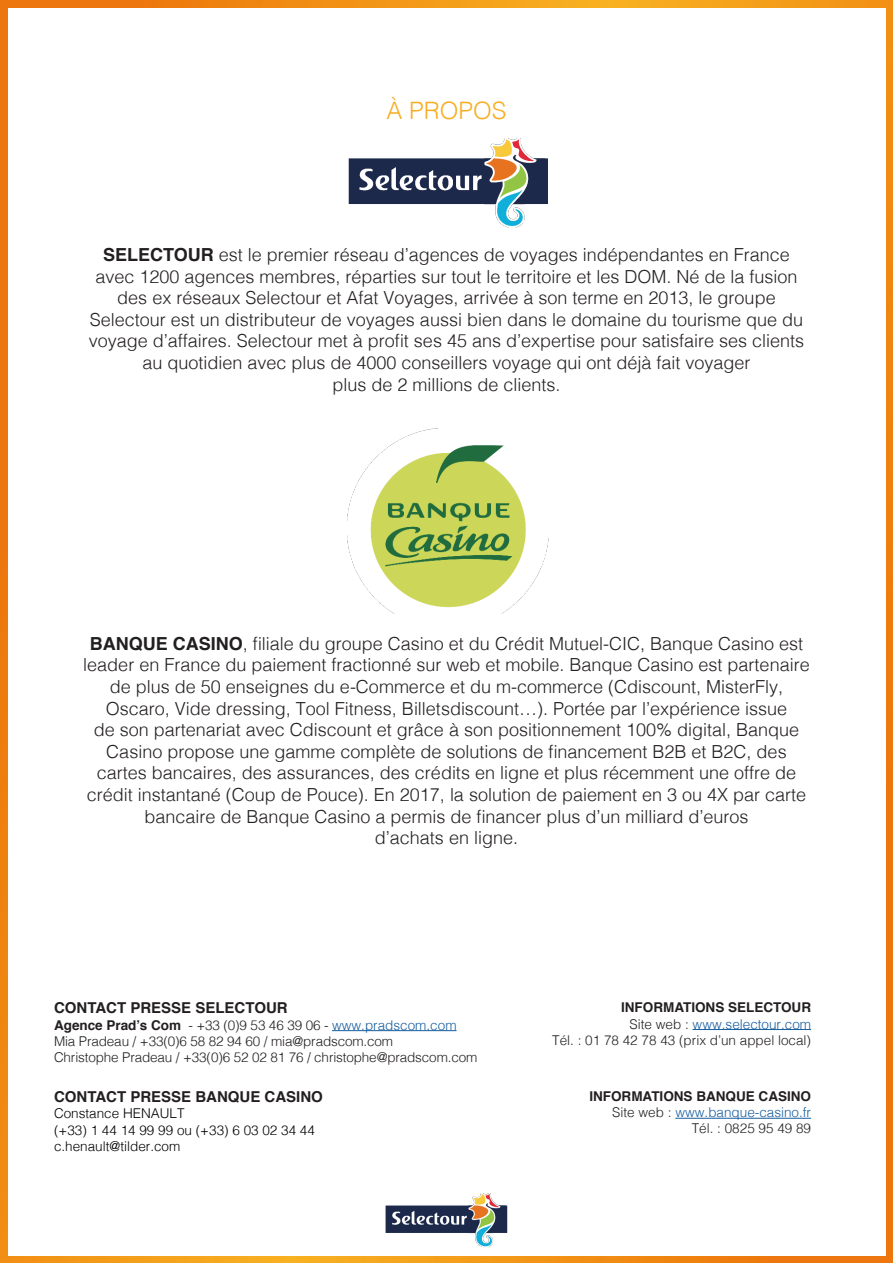
<style>
.page{position:relative;width:893px;height:1263px;background:#fff}
.page>*{position:absolute;margin:0;border:0;box-sizing:border-box;transform-origin:0 0}
.t1{font:300 24px "Helvetica";color:#f7ad21}
.t2{font:300 18px/21.6px "Helvetica";color:#231f20;text-align:center}
.t3{font:700 15px "Helvetica";color:#231f20}
.t4{font:300 13.5px "Helvetica";letter-spacing:-.01em;color:#231f20}
.t5{font:300 13.5px "Helvetica";color:#000}
.t6{font:300 13.5px "Helvetica";color:#175d9e}
.t7{font:700 13.5px "Helvetica";color:#231f20}
.s1{font-weight:700}
.s2{color:#175d9e}
.s3{color:#231f20}
</style>
<div class="page">
<img style="left:0;top:0;width:893px;height:1263px">
<div style="left:9px;top:9px;width:877px;height:1247px;background:#fff"></div>
<img style="left:385px;top:1193px;width:123px;height:55px">
<img style="left:348px;top:138px;width:200px;height:90px">
<hr style="left:693px;top:1029px;width:118px;height:1px;background:#175d9e">
<hr style="left:332px;top:1030px;width:125px;height:1px;background:#175d9e">
<hr style="left:675px;top:1118px;width:136px;height:1px;background:#175d9e">
<img style="left:347px;top:428px;width:202px;height:186px">
<p class="t1" style="left:386px;top:90px;width:122px">À PROPOS</p>
<p class="t2" style="left:89px;top:242px;width:717px"><span class="s1">SELECTOUR</span> est le premier réseau d’agences de voyages indépendantes en France avec 1200 agences membres, réparties sur tout le territoire et les DOM. Né de la fusion des ex réseaux Selectour et Afat Voyages, arrivée à son terme en 2013, le groupe Selectour est un distributeur de voyages aussi bien dans le domaine du tourisme que du voyage d’affaires. Selectour met à profit ses 45 ans d’expertise pour satisfaire ses clients au quotidien avec plus de 4000 conseillers voyage qui ont déjà fait voyager</p>
<p class="t2" style="left:332px;top:372px;width:230px">plus de 2 millions de clients.</p>
<p class="t2" style="left:83px;top:631px;width:728px"><span class="s1">BANQUE CASINO</span>, filiale du groupe Casino et du Crédit Mutuel-CIC, Banque Casino est leader en France du paiement fractionné sur web et mobile. Banque Casino est partenaire de plus de 50 enseignes du e-Commerce et du m-commerce (Cdiscount, MisterFly, Oscaro, Vide dressing, Tool Fitness, Billetsdiscount…). Portée par l’expérience issue<br>de son partenariat avec Cdiscount et grâce à son positionnement 100% digital, Banque Casino propose une gamme complète de solutions de financement B2B et B2C, des cartes bancaires, des assurances, des crédits en ligne et plus récemment une offre de crédit instantané (Coup de Pouce). En 2017, la solution de paiement en 3 ou 4X par carte bancaire de Banque Casino a permis de financer plus d’un milliard d’euros</p>
<p class="t2" style="left:375px;top:826px;width:145px">d’achats en ligne.</p>
<p class="t3" style="left:54px;top:996px;width:235px">CONTACT PRESSE SELECTOUR</p>
<p class="t4" style="left:54px;top:1013px;width:404px"><span class="s1">Agence Prad’s Com</span> - +33 (0)9 53 46 39 06 - <span class="s2">www.pradscom.com</span></p>
<p class="t4" style="left:54px;top:1029px;width:341px">Mia Pradeau / +33(0)6 58 82 94 60 / mia@pradscom.com</p>
<p class="t4" style="left:54px;top:1046px;width:425px">Christophe Pradeau / +33(0)6 52 02 81 76 / christophe@pradscom.com</p>
<p class="t3" style="left:54px;top:1085px;width:270px">CONTACT PRESSE BANQUE CASINO</p>
<p class="t5" style="left:54px;top:1102px;width:132px">Constance HENAULT</p>
<p class="t5" style="left:54px;top:1118px;width:262px">(+33) 1 44 14 99 99 ou (+33) 6 03 02 34 44</p>
<p class="t5" style="left:54px;top:1134px;width:128px">c.henault@tilder.com</p>
<p class="t7" style="left:621px;top:997px;width:192px">INFORMATIONS SELECTOUR</p>
<p class="t6" style="left:630px;top:1012px;width:183px"><span class="s3">Site web :</span> www.selectour.com</p>
<p class="t4" style="left:552px;top:1028px;width:260px">Tél. : 01 78 42 78 43 (prix d’un appel local)</p>
<p class="t7" style="left:589px;top:1085px;width:223px">INFORMATIONS BANQUE CASINO</p>
<p class="t6" style="left:612px;top:1101px;width:200px"><span class="s3">Site web :</span> www.banque-casino.fr</p>
<p class="t4" style="left:692px;top:1117px;width:121px">Tél. : 0825 95 49 89</p>
</div>
